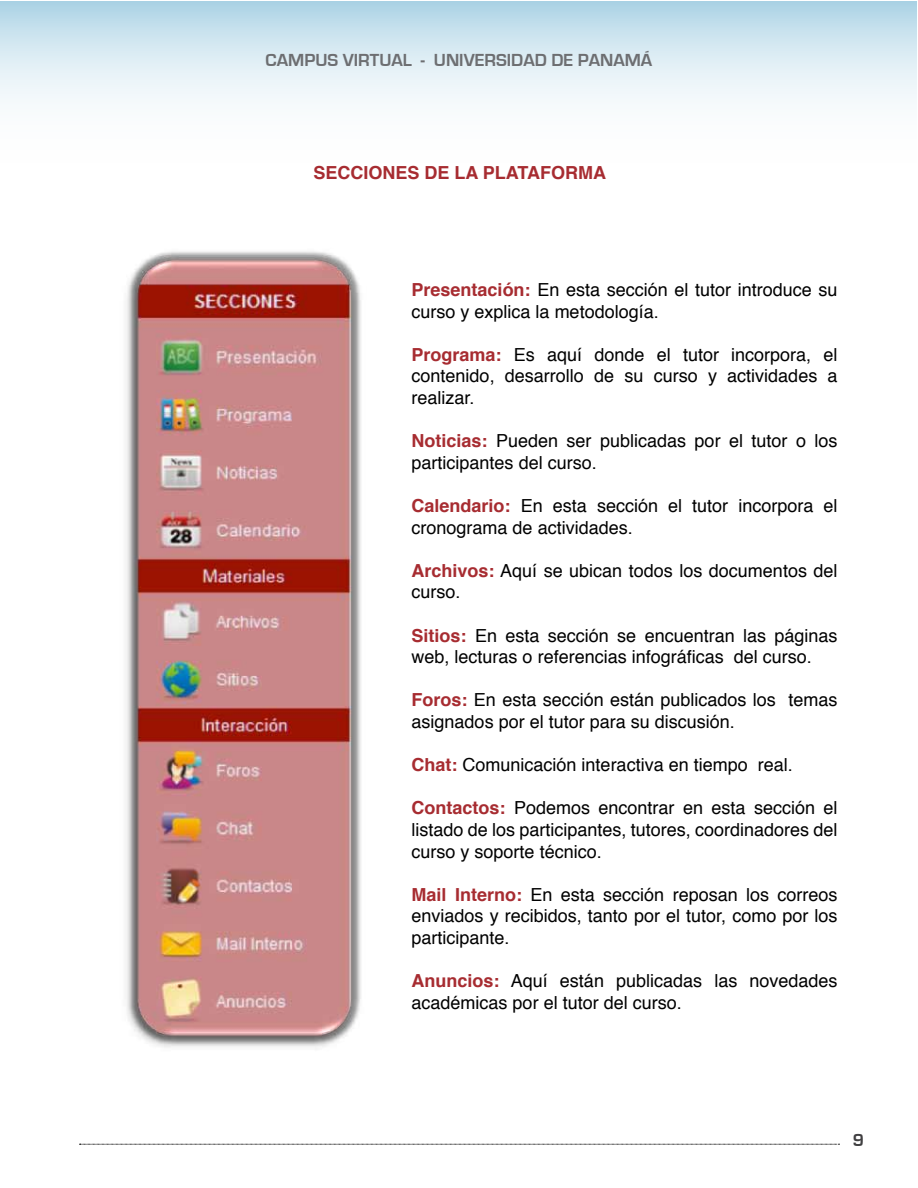
<style>
.page{position:relative;width:918px;height:1188px;background:#fff}
.page>*{position:absolute;margin:0;border:0;box-sizing:border-box;transform-origin:0 0}
.t1{font:18px/21.6px "Helvetica";color:#000}
.t2{font:700 18px "Eurostile";color:#6d6e71}
.t3{font:700 18px "Helvetica";color:#a72c31}
.t4{font:700 18px "Eurostile";color:#414042}
.s1{font-weight:700;color:#a72c31}
</style>
<div class="page">
<svg style="left:0;top:1px;width:917px;height:101px;background:#d5e8f1"></svg>
<svg style="left:80px;top:1144px;width:759px;height:1px"></svg>
<img style="left:126px;top:251px;width:235px;height:797px">
<p class="t2" style="left:266px;top:50px;width:388px">CAMPUS VIRTUAL - UNIVERSIDAD DE PANAMÁ</p>
<p class="t3" style="left:313px;top:158px;width:294px">SECCIONES DE LA PLATAFORMA</p>
<p class="t1" style="left:412px;top:279px;width:428px"><span class="s1">Presentación:</span> En esta sección el tutor introduce su curso y explica la metodología.</p>
<p class="t1" style="left:412px;top:344px;width:428px;text-align:justify"><span class="s1">Programa:</span> Es aquí donde el tutor incorpora, el contenido, desarrollo de su curso y actividades a realizar.</p>
<p class="t1" style="left:412px;top:431px;width:427px"><span class="s1">Noticias:</span> Pueden ser publicadas por el tutor o los participantes del curso.</p>
<p class="t1" style="left:412px;top:495px;width:427px"><span class="s1">Calendario:</span> En esta sección el tutor incorpora el cronograma de actividades.</p>
<p class="t1" style="left:412px;top:560px;width:427px"><span class="s1">Archivos:</span> Aquí se ubican todos los documentos del curso.</p>
<p class="t1" style="left:412px;top:625px;width:427px"><span class="s1">Sitios:</span> En esta sección se encuentran las páginas web, lecturas o referencias infográficas del curso.</p>
<p class="t1" style="left:412px;top:690px;width:427px"><span class="s1">Foros:</span> En esta sección están publicados los temas asignados por el tutor para su discusión.</p>
<p class="t1" style="left:412px;top:755px;width:383px"><span class="s1">Chat:</span> Comunicación interactiva en tiempo real.</p>
<p class="t1" style="left:412px;top:798px;width:427px;text-align:justify"><span class="s1">Contactos:</span> Podemos encontrar en esta sección el listado de los participantes, tutores, coordinadores del curso y soporte técnico.</p>
<p class="t1" style="left:412px;top:884px;width:427px;text-align:justify"><span class="s1">Mail Interno:</span> En esta sección reposan los correos enviados y recibidos, tanto por el tutor, como por los participante.</p>
<p class="t1" style="left:412px;top:971px;width:428px"><span class="s1">Anuncios:</span> Aquí están publicadas las novedades académicas por el tutor del curso.</p>
<p class="t4" style="left:853px;top:1130px;width:13px">9</p>
</div>
